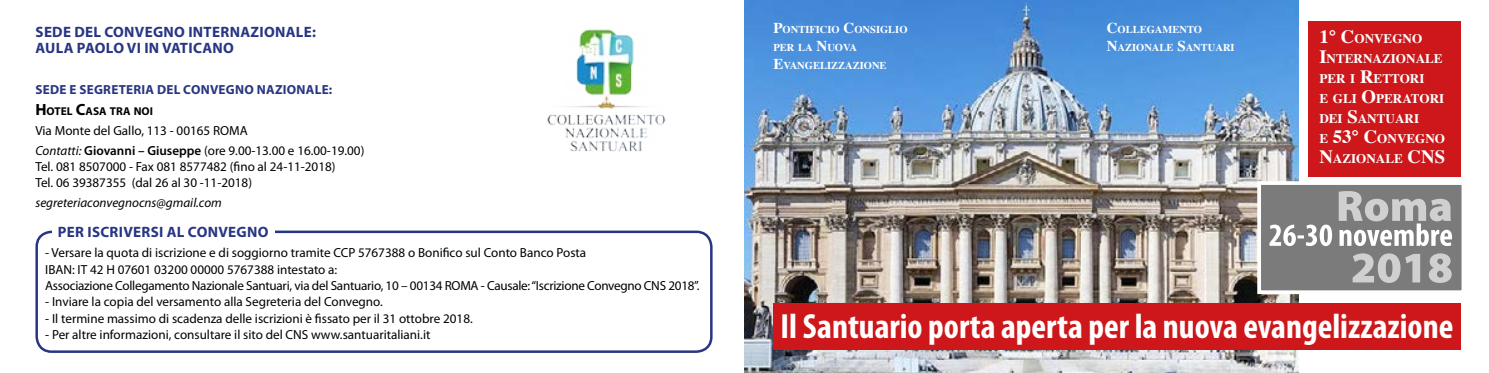
<style>
.page{position:relative;width:1489px;height:373px;background:#fff}
.page>*{position:absolute;margin:0;border:0;box-sizing:border-box;transform-origin:0 0}
.t1{font:700 condensed 35px "Myriad Pro";color:#fff}
.t2{font:700 15px/16.2px "Myriad Pro";letter-spacing:.02em;color:#283583}
.t3{font:13.12px/16.2px "Myriad Pro";color:#000}
.t4{font:700 13.12px/20px "Times";color:#fff}
.t5{font:700 13.12px "Myriad Pro";letter-spacing:.02em;color:#283583}
.t6{font:italic 13.12px "Myriad Pro";color:#000}
.t7{font:700 11.38px "Myriad Pro";color:#000}
.t8{font:700 10.5px/18px "Times";color:#fff}
.s1{font-size:16.25px}
.s2{font-style:italic}
.s3{font-weight:600}
.s4{font-size:15px}
.s5{font-size:18.75px}
</style>
<div class="page">
<img style="left:744px;top:0;width:553px;height:372px">
<div style="left:773px;top:303px;width:687px;height:46px;background:#cd171a"></div>
<div style="left:1307px;top:21px;width:153px;height:156px;background:#cd171a"></div>
<div style="left:1257px;top:181px;width:208px;height:112px;background:#7c7b7b;border:4px solid #fff"></div>
<svg style="left:1352px;top:253px;width:99px;height:29px"></svg>
<svg style="left:1269px;top:191px;width:182px;height:54px"></svg>
<div style="left:35px;top:230px;width:677px;height:122px;border:2px solid #283583;border-radius:15px"></div>
<div style="left:52px;top:225px;width:223px;height:17px;background:#fff"></div>
<img style="left:547px;top:29px;width:119px;height:123px">
<p class="t2" style="left:36px;top:24px;width:282px">SEDE DEL CONVEGNO INTERNAZIONALE:<br>AULA PAOLO VI IN VATICANO</p>
<p class="t5" style="left:36px;top:82px;width:298px">SEDE E SEGRETERIA DEL CONVEGNO NAZIONALE:</p>
<p class="t7" style="left:35px;top:105px;width:119px"><span class="s1">H</span>OTEL <span class="s1">C</span>ASA TRA NOI</p>
<p class="t3" style="left:35px;top:121px;width:330px;line-height:19.8px">Via Monte del Gallo, 113 - 00165 ROMA<br><span class="s2">Contatti:</span> <span class="s3">Giovanni – Giuseppe</span> (ore 9.00-13.00 e 16.00-19.00)</p>
<p class="t3" style="left:35px;top:158px;width:301px">Tel. 081 8507000 - Fax 081 8577482 (fino al 24-11-2018)<br>Tel. 06 39387355 (dal 26 al 30 -11-2018)</p>
<p class="t6" style="left:35px;top:195px;width:188px">segreteriaconvegnocns@gmail.com</p>
<p class="t3" style="left:45px;top:245px;width:655px">- Versare la quota di iscrizione e di soggiorno tramite CCP 5767388 o Bonifico sul Conto Banco Posta<br>IBAN: IT 42 H 07601 03200 00000 5767388 intestato a:<br>Associazione Collegamento Nazionale Santuari, via del Santuario, 10 – 00134 ROMA - Causale: “Iscrizione Convegno CNS 2018”.</p>
<p class="t3" style="left:45px;top:293px;width:339px">- Inviare la copia del versamento alla Segreteria del Convegno.</p>
<p class="t3" style="left:45px;top:310px;width:429px">- Il termine massimo di scadenza delle iscrizioni è fissato per il 31 ottobre 2018.</p>
<p class="t3" style="left:45px;top:326px;width:387px">- Per altre informazioni, consultare il sito del CNS www.santuaritaliani.it</p>
<p class="t2" style="left:58px;top:223px;width:212px">PER ISCRIVERSI AL CONVEGNO</p>
<p class="t8" style="left:773px;top:19px;width:136px"><span class="s4">P</span>ONTIFICIO <span class="s4">C</span>ONSIGLIO<br>PER LA <span class="s4">N</span>UOVA<br><span class="s4">E</span>VANGELIZZAZIONE</p>
<p class="t8" style="left:1106px;top:19px;width:129px"><span class="s4">C</span>OLLEGAMENTO<br><span class="s4">N</span>AZIONALE <span class="s4">S</span>ANTUARI</p>
<p class="t4" style="left:1319px;top:27px;width:127px"><span class="s5">1° C</span>ONVEGNO<br><span class="s5">I</span>NTERNAZIONALE<br>PER I <span class="s5">R</span>ETTORI<br>E GLI <span class="s5">O</span>PERATORI<br>DEI <span class="s5">S</span>ANTUARI<br>E <span class="s5">53° C</span>ONVEGNO<br><span class="s5">N</span>AZIONALE <span class="s5">CNS</span></p>
<h1 class="t1" style="left:780px;top:303px;width:674px">Il Santuario porta aperta per la nuova evangelizzazione</h1>
</div>
